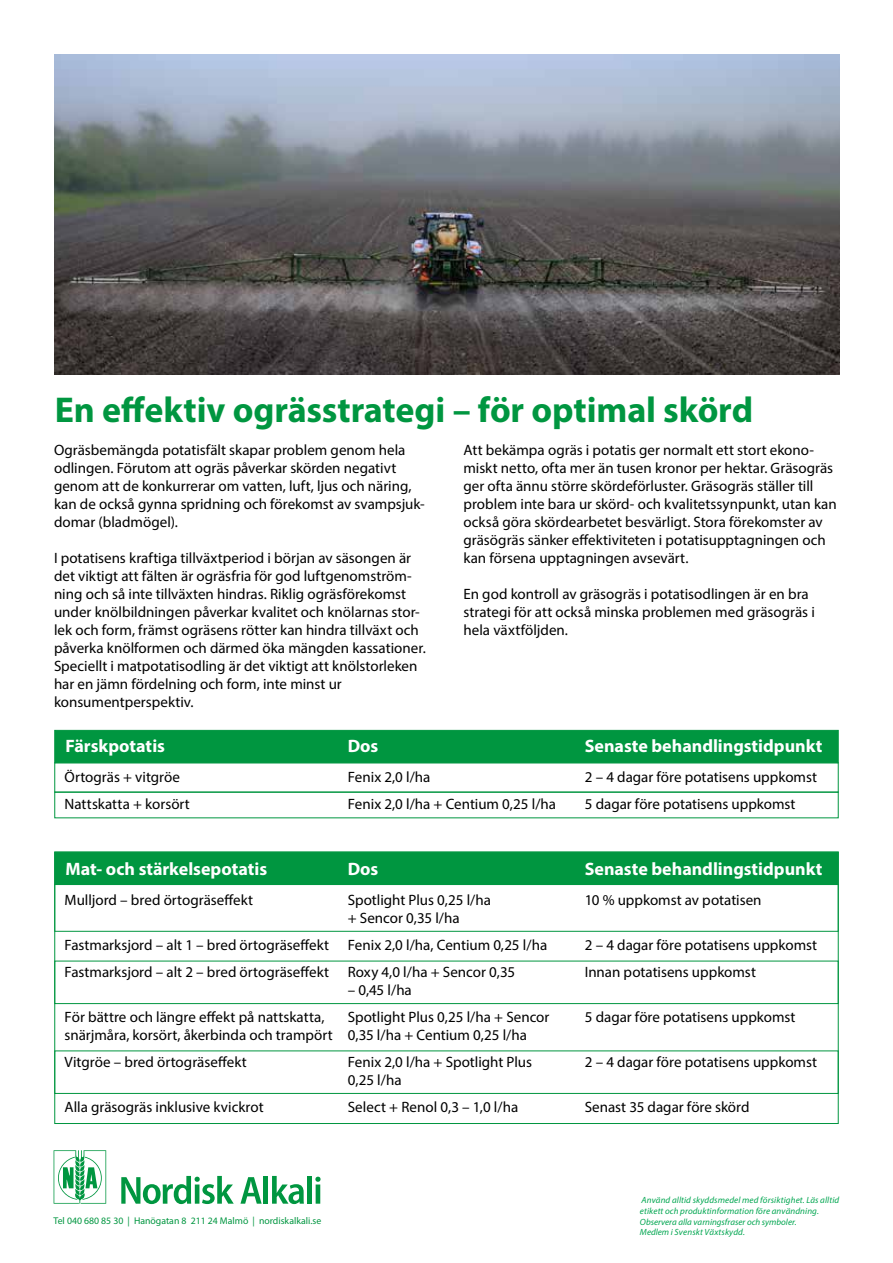
<style>
.page{position:relative;width:893px;height:1263px;background:#fff}
.page>*{position:absolute;margin:0;border:0;box-sizing:border-box;transform-origin:0 0}
.t1{font:700 36px "Myriad Pro";letter-spacing:-.005em;color:#009640}
.t2{font:700 18px "Myriad Pro";color:#fff}
.t3{font:15px/18px "Myriad Pro";color:#000}
.t4{font:9.75px "Myriad Pro";color:#009640}
.t5{font:italic 9px/10.8px "Myriad Pro";letter-spacing:.01em;color:#00a650}
</style>
<div class="page">
<div style="left:54px;top:1050px;width:785px;height:44px;border:1px solid #009640"></div>
<div style="left:54px;top:961px;width:785px;height:43px;border:1px solid #009640"></div>
<div style="left:54px;top:884px;width:785px;height:48px;border:1px solid #009640"></div>
<div style="left:54px;top:852px;width:785px;height:33px;background:#009640"></div>
<div style="left:54px;top:730px;width:785px;height:33px;background:#009640;border:1px solid #009640"></div>
<img style="left:54px;top:54px;width:786px;height:320px">
<div style="left:54px;top:792px;width:785px;height:26px;border:1px solid #009640"></div>
<svg style="left:54px;top:1150px;width:52px;height:54px"></svg>
<svg style="left:121px;top:1176px;width:113px;height:28px"></svg>
<svg style="left:240px;top:1177px;width:22px;height:27px"></svg>
<hr style="left:264px;top:1176px;width:4px;height:28px;background:#009640">
<svg style="left:272px;top:1176px;width:32px;height:28px"></svg>
<div style="left:307px;top:1176px;width:5px;height:28px;background:#009640"></div>
<svg style="left:315px;top:1177px;width:6px;height:27px"></svg>
<h1 class="t1" style="left:55px;top:387px;width:700px">En effektiv ogrässtrategi – för optimal skörd</h1>
<p class="t3" style="left:54px;top:441px;width:372px">Ogräsbemängda potatisfält skapar problem genom hela odlingen. Förutom att ogräs påverkar skörden negativt genom att de konkurrerar om vatten, luft, ljus och näring, kan de också gynna spridning och förekomst av svampsjuk&shy;domar (bladmögel).</p>
<p class="t3" style="left:54px;top:549px;width:373px">I potatisens kraftiga tillväxtperiod i början av säsongen är det viktigt att fälten är ogräsfria för god luftgenomström&shy;ning och så inte tillväxten hindras. Riklig ogräsförekomst under knölbildningen påverkar kvalitet och knölarnas stor&shy;lek och form, främst ogräsens rötter kan hindra tillväxt och påverka knölformen och därmed öka mängden kassationer.<br>Speciellt i matpotatisodling är det viktigt att knölstorleken har en jämn fördelning och form, inte minst ur konsumentperspektiv.</p>
<p class="t3" style="left:463px;top:441px;width:375px">Att bekämpa ogräs i potatis ger normalt ett stort ekono&shy;miskt netto, ofta mer än tusen kronor per hektar. Gräsogräs ger ofta ännu större skördeförluster. Gräsogräs ställer till problem inte bara ur skörd- och kvalitetssynpunkt, utan kan också göra skördearbetet besvärligt. Stora förekomster av gräsögräs sänker effektiviteten i potatisupptagningen och kan försena upptagningen avsevärt.</p>
<p class="t3" style="left:463px;top:585px;width:353px">En god kontroll av gräsogräs i potatisodlingen är en bra strategi för att också minska problemen med gräsogräs i hela växtföljden.</p>
<p class="t2" style="left:66px;top:734px;width:101px">Färskpotatis</p>
<p class="t2" style="left:348px;top:734px;width:32px">Dos</p>
<p class="t2" style="left:585px;top:734px;width:239px">Senaste behandlingstidpunkt</p>
<p class="t3" style="left:65px;top:768px;width:117px">Örtogräs + vitgröe</p>
<p class="t3" style="left:348px;top:768px;width:84px">Fenix 2,0 l/ha</p>
<p class="t3" style="left:585px;top:768px;width:234px">2 – 4 dagar före potatisens uppkomst</p>
<p class="t3" style="left:65px;top:795px;width:127px">Nattskatta + korsört</p>
<p class="t3" style="left:348px;top:795px;width:210px">Fenix 2,0 l/ha + Centium 0,25 l/ha</p>
<p class="t3" style="left:585px;top:795px;width:212px">5 dagar före potatisens uppkomst</p>
<p class="t2" style="left:66px;top:857px;width:203px">Mat- och stärkelsepotatis</p>
<p class="t2" style="left:348px;top:857px;width:32px">Dos</p>
<p class="t2" style="left:585px;top:857px;width:239px">Senaste behandlingstidpunkt</p>
<p class="t3" style="left:65px;top:891px;width:190px">Mulljord – bred örtogräseffekt</p>
<p class="t3" style="left:348px;top:891px;width:145px">Spotlight Plus 0,25 l/ha</p>
<p class="t3" style="left:585px;top:891px;width:178px">10 % uppkomst av potatisen</p>
<p class="t3" style="left:65px;top:904px;width:484px;line-height:27px;text-indent:283px">+ Sencor 0,35 l/ha<br>Fastmarksjord – alt 1 – bred örtogräseffekt Fenix 2,0 l/ha, Centium 0,25 l/ha</p>
<p class="t3" style="left:585px;top:936px;width:234px">2 – 4 dagar före potatisens uppkomst</p>
<p class="t3" style="left:65px;top:963px;width:452px">Fastmarksjord – alt 2 – bred örtogräseffekt Roxy 4,0 l/ha + Sencor 0,35</p>
<p class="t3" style="left:585px;top:963px;width:173px">Innan potatisens uppkomst</p>
<p class="t3" style="left:348px;top:981px;width:66px">– 0,45 l/ha</p>
<p class="t3" style="left:65px;top:1008px;width:261px">För bättre och längre effekt på nattskatta,</p>
<p class="t3" style="left:348px;top:1008px;width:203px">Spotlight Plus 0,25 l/ha + Sencor</p>
<p class="t3" style="left:585px;top:1008px;width:212px">5 dagar före potatisens uppkomst</p>
<p class="t3" style="left:65px;top:1021px;width:464px;line-height:27px">snärjmåra, korsört, åkerbinda och trampört 0,35 l/ha + Centium 0,25 l/ha<br>Vitgröe – bred örtogräseffekt</p>
<p class="t3" style="left:348px;top:1053px;width:186px">Fenix 2,0 l/ha + Spotlight Plus</p>
<p class="t3" style="left:585px;top:1053px;width:234px">2 – 4 dagar före potatisens uppkomst</p>
<p class="t3" style="left:348px;top:1071px;width:55px">0,25 l/ha</p>
<p class="t3" style="left:65px;top:1098px;width:200px">Alla gräsogräs inklusive kvickrot</p>
<p class="t3" style="left:348px;top:1098px;width:172px">Select + Renol 0,3 – 1,0 l/ha</p>
<p class="t3" style="left:585px;top:1098px;width:166px">Senast 35 dagar före skörd</p>
<p class="t4" style="left:54px;top:1214px;width:269px">Tel 040 680 85 30 | Hanögatan 8 211 24 Malmö | nordiskalkali.se</p>
<p class="t5" style="left:640px;top:1194px;width:201px">Använd alltid skyddsmedel med försiktighet. Läs alltid etikett och produktinformation före användning.<br>Observera alla varningsfraser och symboler.<br>Medlem i Svenskt Växtskydd.</p>
</div>
